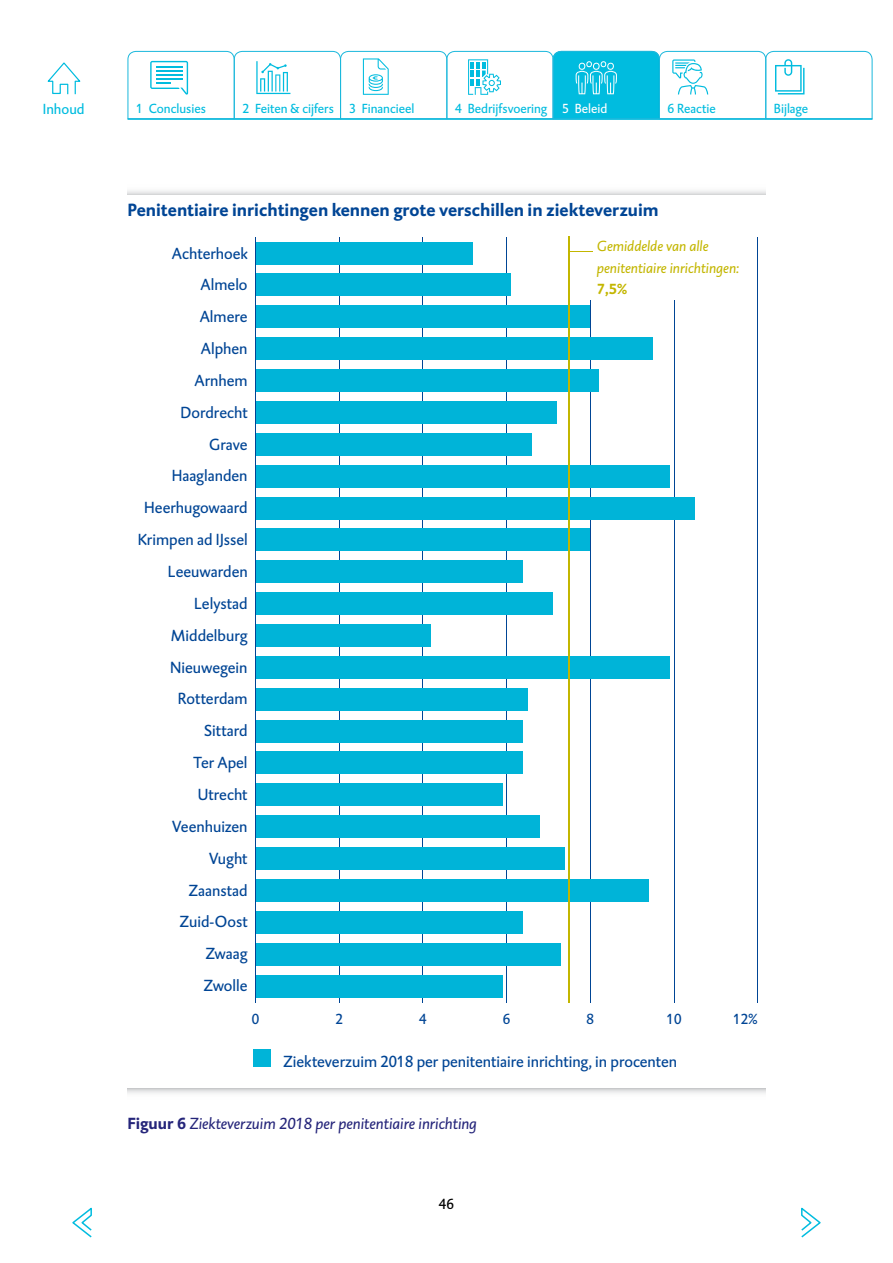
<style>
.page{position:relative;width:893px;height:1263px;background:#fff}
.page>*{position:absolute;margin:0;border:0;box-sizing:border-box;transform-origin:0 0}
.t1{font:700 18px "DTL Caspari TOT";color:#004595}
.t2{font:16.5px "DTL Caspari TOT";color:#004595}
._8_Kop_4__Kop3_zonde{font:italic 16.5px "DTL Caspari TOT";color:#25257a}
.t3{font:italic 15px/21.3px "DTL Caspari TOT";color:#c3b600}
.t4{font:15px "DTL Caspari TOT";color:#004595}
.t5{font:15px "DTL Caspari TOT";color:#00bcdf}
.t6{font:15px "DTL Caspari TOT";color:#000}
.t7{font:13.5px "DTL Caspari TOT";color:#00bcdf}
.s1{color:#fff}
.s2{font-weight:700;font-style:normal}
</style>
<div class="page">
<svg style="left:128px;top:1088px;width:637px;height:6px"></svg>
<svg style="left:128px;top:190px;width:637px;height:5px"></svg>
<hr style="left:339px;top:237px;width:1px;height:766px;background:#004595">
<hr style="left:423px;top:237px;width:1px;height:766px;background:#004595">
<hr style="left:506px;top:237px;width:1px;height:766px;background:#004595">
<hr style="left:590px;top:237px;width:1px;height:766px;background:#004595">
<hr style="left:674px;top:237px;width:1px;height:766px;background:#004595">
<hr style="left:758px;top:237px;width:1px;height:766px;background:#004595">
<div style="left:255px;top:242px;width:218px;height:23px;background:#00b4d8"></div>
<div style="left:255px;top:273px;width:256px;height:23px;background:#00b4d8"></div>
<div style="left:255px;top:305px;width:335px;height:23px;background:#00b4d8"></div>
<div style="left:255px;top:337px;width:398px;height:23px;background:#00b4d8"></div>
<div style="left:255px;top:369px;width:344px;height:23px;background:#00b4d8"></div>
<div style="left:255px;top:401px;width:302px;height:23px;background:#00b4d8"></div>
<div style="left:255px;top:433px;width:277px;height:23px;background:#00b4d8"></div>
<div style="left:255px;top:465px;width:415px;height:23px;background:#00b4d8"></div>
<div style="left:255px;top:496px;width:440px;height:23px;background:#00b4d8"></div>
<div style="left:255px;top:528px;width:335px;height:23px;background:#00b4d8"></div>
<div style="left:255px;top:560px;width:268px;height:23px;background:#00b4d8"></div>
<div style="left:255px;top:592px;width:298px;height:23px;background:#00b4d8"></div>
<div style="left:255px;top:624px;width:176px;height:23px;background:#00b4d8"></div>
<div style="left:255px;top:656px;width:415px;height:23px;background:#00b4d8"></div>
<div style="left:255px;top:688px;width:273px;height:23px;background:#00b4d8"></div>
<div style="left:255px;top:720px;width:268px;height:22px;background:#00b4d8"></div>
<div style="left:255px;top:751px;width:268px;height:23px;background:#00b4d8"></div>
<div style="left:255px;top:783px;width:247px;height:23px;background:#00b4d8"></div>
<div style="left:255px;top:815px;width:285px;height:23px;background:#00b4d8"></div>
<div style="left:255px;top:847px;width:310px;height:23px;background:#00b4d8"></div>
<div style="left:255px;top:879px;width:394px;height:23px;background:#00b4d8"></div>
<div style="left:255px;top:911px;width:268px;height:23px;background:#00b4d8"></div>
<div style="left:255px;top:943px;width:306px;height:22px;background:#00b4d8"></div>
<div style="left:255px;top:974px;width:247px;height:23px;background:#00b4d8"></div>
<hr style="left:569px;top:236px;width:1px;height:767px;background:#c3b600">
<hr style="left:255px;top:237px;width:1px;height:766px;background:#004595">
<div style="left:586px;top:236px;width:97px;height:64px;background:#fff"></div>
<svg style="left:570px;top:251px;width:23px;height:1px"></svg>
<div style="left:254px;top:1050px;width:17px;height:17px;background:#00b4d8"></div>
<svg style="left:47px;top:62px;width:34px;height:33px"></svg>
<svg style="left:72px;top:1207px;width:20px;height:31px"></svg>
<svg style="left:801px;top:1207px;width:20px;height:31px"></svg>
<hr style="left:128px;top:118px;width:744px;height:2px;background:#00bcdf">
<svg style="left:127px;top:51px;width:746px;height:68px"></svg>
<p class="t5" style="left:43px;top:99px;width:43px">Inhoud</p>
<p class="t7" style="left:136px;top:99px;width:71px">1 Conclusies</p>
<p class="t7" style="left:242px;top:99px;width:173px">2 Feiten &amp; cijfers 3 Financieel</p>
<p class="t7" style="left:455px;top:99px;width:154px">4 Bedrijfsvoering <span class="s1">5 Beleid</span></p>
<p class="t7" style="left:668px;top:99px;width:50px">6 Reactie</p>
<p class="t7" style="left:774px;top:99px;width:36px">Bijlage</p>
<p class="t1" style="left:128px;top:198px;width:532px">Penitentiaire inrichtingen kennen grote verschillen in ziekteverzuim</p>
<p class="t2" style="left:172px;top:242px;width:77px">Achterhoek</p>
<p class="t2" style="left:201px;top:274px;width:48px">Almelo</p>
<p class="t2" style="left:200px;top:306px;width:49px">Almere</p>
<p class="t2" style="left:201px;top:338px;width:48px">Alphen</p>
<p class="t2" style="left:194px;top:370px;width:55px">Arnhem</p>
<p class="t2" style="left:181px;top:402px;width:69px">Dordrecht</p>
<p class="t2" style="left:209px;top:434px;width:40px">Grave</p>
<p class="t2" style="left:172px;top:465px;width:77px">Haaglanden</p>
<p class="t2" style="left:144px;top:497px;width:105px">Heerhugowaard</p>
<p class="t2" style="left:138px;top:529px;width:112px">Krimpen ad IJssel</p>
<p class="t2" style="left:168px;top:561px;width:81px">Leeuwarden</p>
<p class="t2" style="left:194px;top:593px;width:55px">Lelystad</p>
<p class="t2" style="left:171px;top:625px;width:78px">Middelburg</p>
<p class="t2" style="left:170px;top:656px;width:79px">Nieuwegein</p>
<p class="t2" style="left:178px;top:688px;width:71px">Rotterdam</p>
<p class="t2" style="left:204px;top:720px;width:45px">Sittard</p>
<p class="t2" style="left:193px;top:752px;width:56px">Ter Apel</p>
<p class="t2" style="left:198px;top:784px;width:51px">Utrecht</p>
<p class="t2" style="left:172px;top:816px;width:77px">Veenhuizen</p>
<p class="t2" style="left:209px;top:848px;width:40px">Vught</p>
<p class="t2" style="left:188px;top:879px;width:61px">Zaanstad</p>
<p class="t2" style="left:179px;top:911px;width:70px">Zuid-Oost</p>
<p class="t2" style="left:205px;top:943px;width:44px">Zwaag</p>
<p class="t2" style="left:203px;top:975px;width:46px">Zwolle</p>
<p class="t3" style="left:597px;top:235px;width:144px">Gemiddelde van alle penitentiaire inrichtingen:<br><span class="s2">7,5%</span></p>
<p class="t4" style="left:252px;top:1010px;width:9px">0</p>
<p class="t4" style="left:335px;top:1010px;width:9px">2</p>
<p class="t4" style="left:419px;top:1010px;width:9px">4</p>
<p class="t4" style="left:503px;top:1010px;width:9px">6</p>
<p class="t4" style="left:587px;top:1010px;width:9px">8</p>
<p class="t4" style="left:667px;top:1010px;width:16px">10</p>
<p class="t4" style="left:733px;top:1010px;width:26px">12%</p>
<p class="t2" style="left:283px;top:1050px;width:396px">Ziekteverzuim 2018 per penitentiaire inrichting, in procenten</p>
<p class="_8_Kop_4__Kop3_zonde" style="left:128px;top:1113px;width:351px"><span class="s2">Figuur 6</span> Ziekteverzuim 2018 per penitentiaire inrichting</p>
<p class="t6" style="left:439px;top:1194px;width:16px">46</p>
</div>
